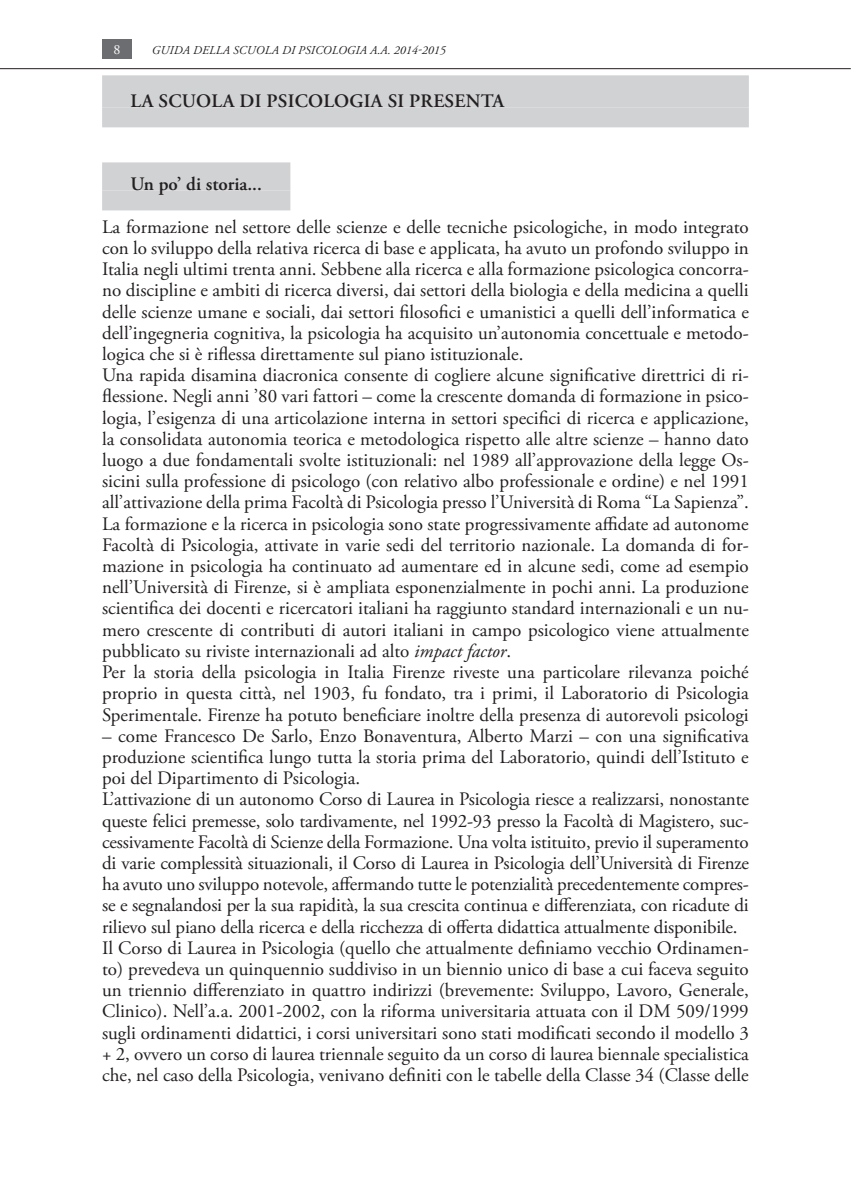
<style>
.page{position:relative;width:851px;height:1191px;background:#fff}
.page>*{position:absolute;margin:0;border:0;box-sizing:border-box;transform-origin:0 0}
.t1{font:19px/21.2px "Adobe Garamond Pro";color:#231f20}
.t2{font:600 19px "Adobe Garamond Pro";letter-spacing:.1em;color:#231f20}
.t3{font:14px "Adobe Garamond Pro";color:#fff}
.t4{font:italic 12px "Adobe Garamond Pro";letter-spacing:.015em;color:#231f20}
.s1{font-style:italic}
</style>
<div class="page">
<hr style="left:0;top:68px;width:850px;height:1px;background:#231f20">
<div style="left:102px;top:39px;width:30px;height:20px;background:#6c6d70"></div>
<div style="left:102px;top:75px;width:646px;height:32px;background:#d1d2d4"></div>
<div style="left:102px;top:107px;width:646px;height:20px;background:#d1d2d4"></div>
<div style="left:102px;top:162px;width:188px;height:28px;background:#d1d2d4"></div>
<div style="left:102px;top:190px;width:188px;height:20px;background:#d1d2d4"></div>
<p class="t3" style="left:113px;top:41px;width:9px">8</p>
<p class="t4" style="left:152px;top:43px;width:295px">GUIDA DELLA SCUOLA DI PSICOLOGIA A.A. 2014-2015</p>
<p class="t2" style="left:131px;top:90px;width:372px">LA SCUOLA DI PSICOLOGIA SI PRESENTA</p>
<p class="t2" style="left:130px;top:173px;width:133px">UN PO’ DI STORIA...</p>
<p class="t1" style="left:102px;top:217px;width:648px">La formazione nel settore delle scienze e delle tecniche psicologiche, in modo integrato con lo sviluppo della relativa ricerca di base e applicata, ha avuto un profondo sviluppo in Italia negli ultimi trenta anni. Sebbene alla ricerca e alla formazione psicologica concorra&shy;no discipline e ambiti di ricerca diversi, dai settori della biologia e della medicina a quelli delle scienze umane e sociali, dai settori filosofici e umanistici a quelli dell’informatica e dell’ingegneria cognitiva, la psicologia ha acquisito un’autonomia concettuale e metodo&shy;logica che si è riflessa direttamente sul piano istituzionale.<br>Una rapida disamina diacronica consente di cogliere alcune significative direttrici di ri&shy;flessione. Negli anni ’80 vari fattori – come la crescente domanda di formazione in psico&shy;logia, l’esigenza di una articolazione interna in settori specifici di ricerca e applicazione, la consolidata autonomia teorica e metodologica rispetto alle altre scienze – hanno dato luogo a due fondamentali svolte istituzionali: nel 1989 all’approvazione della legge Os&shy;sicini sulla professione di psicologo (con relativo albo professionale e ordine) e nel 1991 all’attivazione della prima Facoltà di Psicologia presso l’Università di Roma “La Sapienza”.<br>La formazione e la ricerca in psicologia sono state progressivamente affidate ad autonome Facoltà di Psicologia, attivate in varie sedi del territorio nazionale. La domanda di for&shy;mazione in psicologia ha continuato ad aumentare ed in alcune sedi, come ad esempio nell’Università di Firenze, si è ampliata esponenzialmente in pochi anni. La produzione scientifica dei docenti e ricercatori italiani ha raggiunto standard internazionali e un nu&shy;mero crescente di contributi di autori italiani in campo psicologico viene attualmente pubblicato su riviste internazionali ad alto <span class="s1">IMPACT FACTOR</span>.<br>Per la storia della psicologia in Italia Firenze riveste una particolare rilevanza poiché proprio in questa città, nel 1903, fu fondato, tra i primi, il Laboratorio di Psicologia Sperimentale. Firenze ha potuto beneficiare inoltre della presenza di autorevoli psicologi</p>
<p class="t1" style="left:102px;top:726px;width:648px">– come Francesco De Sarlo, Enzo Bonaventura, Alberto Marzi – con una significativa produzione scientifica lungo tutta la storia prima del Laboratorio, quindi dell’Istituto e poi del Dipartimento di Psicologia.<br>L’attivazione di un autonomo Corso di Laurea in Psicologia riesce a realizzarsi, nonostante queste felici premesse, solo tardivamente, nel 1992-93 presso la Facoltà di Magistero, suc&shy;cessivamente Facoltà di Scienze della Formazione. Una volta istituito, previo il superamento di varie complessità situazionali, il Corso di Laurea in Psicologia dell’Università di Firenze ha avuto uno sviluppo notevole, affermando tutte le potenzialità precedentemente compres&shy;se e segnalandosi per la sua rapidità, la sua crescita continua e differenziata, con ricadute di rilievo sul piano della ricerca e della ricchezza di offerta didattica attualmente disponibile.<br>Il Corso di Laurea in Psicologia (quello che attualmente definiamo vecchio Ordinamen&shy;to) prevedeva un quinquennio suddiviso in un biennio unico di base a cui faceva seguito un triennio differenziato in quattro indirizzi (brevemente: Sviluppo, Lavoro, Generale, Clinico). Nell’a.a. 2001-2002, con la riforma universitaria attuata con il DM 509/1999 sugli ordinamenti didattici, i corsi universitari sono stati modificati secondo il modello 3 + 2, ovvero un corso di laurea triennale seguito da un corso di laurea biennale specialistica che, nel caso della Psicologia, venivano definiti con le tabelle della Classe 34 (Classe delle</p>
</div>
